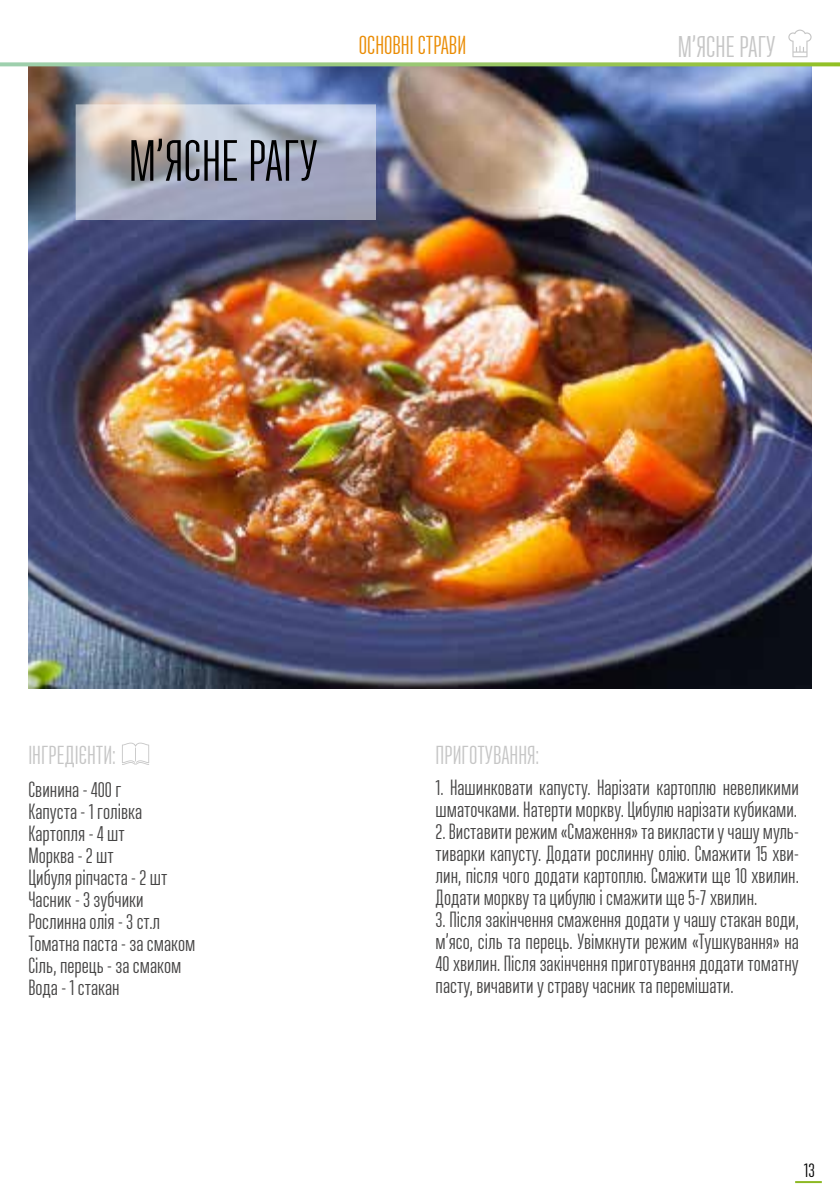
<style>
.page{position:relative;width:840px;height:1191px;background:#fff}
.page>*{position:absolute;margin:0;border:0;box-sizing:border-box;transform-origin:0 0}
.t1{font:58px "Ristretto Pro";color:#000}
.t2{font:30px "Ristretto Pro";color:#c6c6c6}
.t3{font:26px "Ristretto Pro";color:#c6c6c6}
.t4{font:26px "Ristretto Pro";color:#ea8c04}
.t5{font:22px/22px "Ristretto Pro";color:#454444}
.t6{font:20px "Ristretto Pro";color:#000}
</style>
<div class="page">
<hr style="left:794px;top:1181px;width:27px;height:2px;background:#8db824">
<img style="left:28px;top:66px;width:783px;height:622px">
<svg style="left:788px;top:30px;width:23px;height:27px"></svg>
<svg style="left:122px;top:742px;width:27px;height:23px"></svg>
<svg style="left:76px;top:104px;width:300px;height:116px;background:#b3b6c5"></svg>
<svg style="left:0;top:62px;width:839px;height:4px;background:#a2cc7d"></svg>
<h1 class="t1" style="left:129px;top:128px;width:190px">М’ЯСНЕ РАГУ</h1>
<p class="t4" style="left:358px;top:30px;width:109px">ОСНОВНІ СТРАВИ</p>
<h2 class="t2" style="left:677px;top:29px;width:99px">М’ЯСНЕ РАГУ</h2>
<p class="t3" style="left:28px;top:740px;width:89px">ІНГРЕДІЄНТИ:</p>
<p class="t3" style="left:435px;top:740px;width:105px">ПРИГОТУВАННЯ:</p>
<p class="t5" style="left:28px;top:778px;width:168px">Свинина - 400 г<br>Капуста - 1 голівка<br>Картопля - 4 шт<br>Морква - 2 шт<br>Цибуля ріпчаста - 2 шт<br>Часник - 3 зубчики<br>Рослинна олія - 3 ст.л<br>Томатна паста - за смаком<br>Сіль, перець - за смаком<br>Вода - 1 стакан</p>
<p class="t5" style="left:435px;top:776px;width:364px">1. Нашинковати капусту. Нарізати картоплю невеликими шматочками. Натерти моркву. Цибулю нарізати кубиками.</p>
<p class="t5" style="left:435px;top:820px;width:364px;text-align:justify">2. Виставити режим «Смаження» та викласти у чашу муль&shy;тиварки капусту. Додати рослинну олію. Смажити 15 хви&shy;лин, після чого додати картоплю. Смажити ще 10 хвилин.<br>Додати моркву та цибулю і смажити ще 5-7 хвилин.</p>
<p class="t5" style="left:435px;top:908px;width:364px;text-align:justify">3. Після закінчення смаження додати у чашу стакан води, м’ясо, сіль та перець. Увімкнути режим «Тушкування» на 40 хвилин. Після закінчення приготування додати томатну пасту, вичавити у страву часник та перемішати.</p>
<p class="t6" style="left:803px;top:1159px;width:12px">13</p>
</div>
